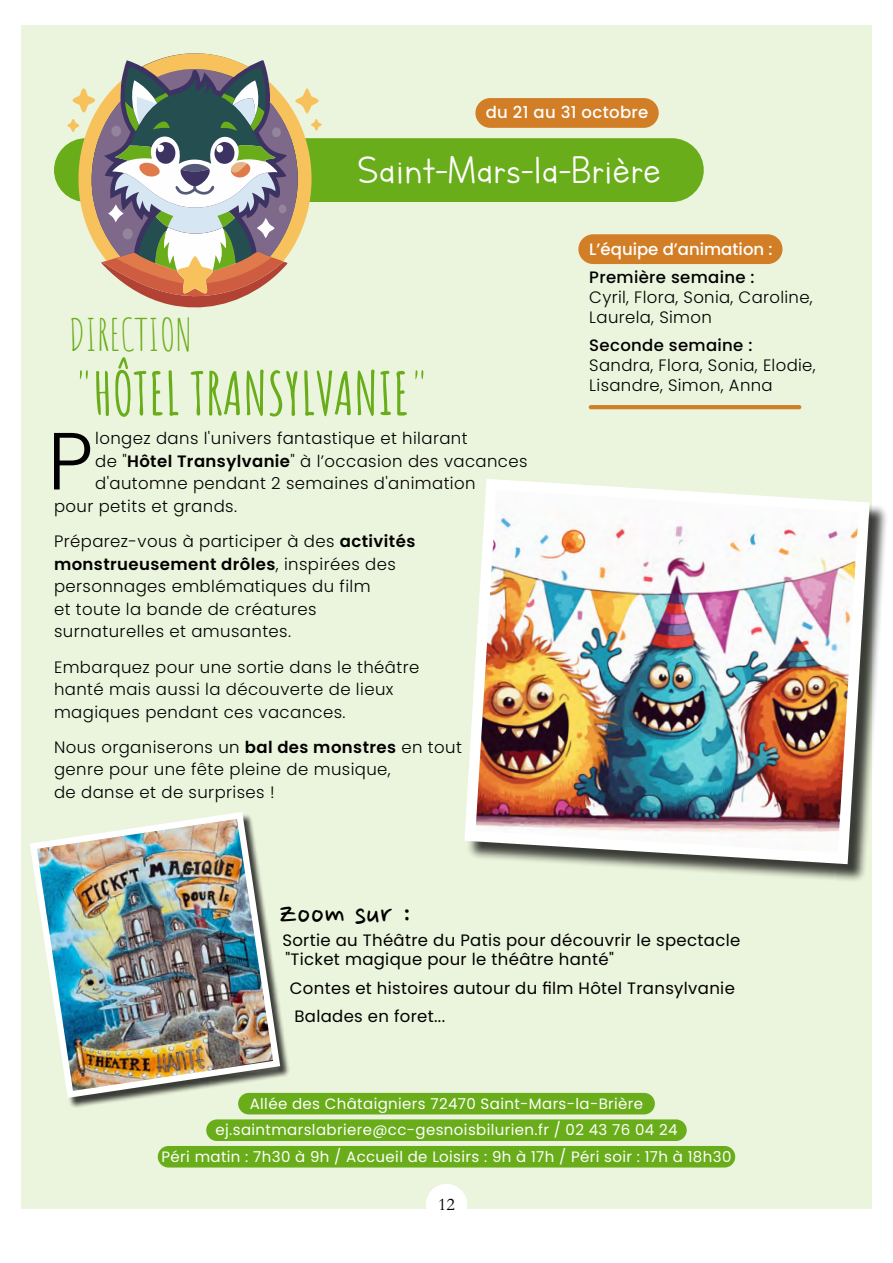
<style>
.page{position:relative;width:893px;height:1263px;background:#fff}
.page>*{position:absolute;margin:0;border:0;box-sizing:border-box;transform-origin:0 0}
.t1{font:300 80.85px "Poppins";color:#000}
.t2{font:700 58.5px "Amatic SC";color:#69ad1a}
.t3{font:45px "Lettersfor Learners";letter-spacing:.01em;color:#fff}
.t4{font:43.35px "Amatic SC";color:#69ad1a}
.t5{font:33px "Nanum Pen";letter-spacing:.01em;color:#000}
.t6{font:18px "Garamond";color:#000}
.t7{font:300 16.5px/22.5px "Poppins";letter-spacing:.025em;color:#000}
.t8{font:16.5px/19.8px "Poppins";letter-spacing:.02em;color:#000}
.t9{font:500 16.5px "Poppins";letter-spacing:.02em;color:#000}
.t10{font:500 16.5px "Poppins";color:#fff}
.t11{font:500 16.5px "Poppins";letter-spacing:.02em;color:#fff}
.t12{font:15px/26.7px "Poppins";letter-spacing:.025em;color:#fff;text-align:center}
.s1{font-weight:400}
.s2{font-weight:600}
</style>
<div class="page">
<div style="left:21px;top:26px;width:851px;height:1183px;background:#ebf4dc"></div>
<div style="left:475px;top:98px;width:184px;height:30px;background:#d27e26;border-radius:15px"></div>
<div style="left:578px;top:234px;width:204px;height:30px;background:#d27e26;border-radius:15px"></div>
<hr style="left:589px;top:405px;width:212px;height:4px;background:#d27e26;border-radius:2px">
<div style="left:238px;top:1093px;width:417px;height:21px;background:#69ad1a;border-radius:11px"></div>
<div style="left:206px;top:1119px;width:481px;height:22px;background:#69ad1a;border-radius:11px"></div>
<div style="left:158px;top:1146px;width:577px;height:21px;background:#69ad1a;border-radius:11px"></div>
<div style="left:54px;top:138px;width:650px;height:64px;background:#69ad1a;border-radius:32px"></div>
<div style="left:426px;top:1184px;width:41px;height:41px;background:#fff;border-radius:50%"></div>
<svg style="left:68px;top:53px;width:254px;height:254px"></svg>
<div style="left:467px;top:481px;width:421px;height:402px;background:#000;opacity:.75"></div>
<img style="left:464px;top:479px;width:411px;height:391px">
<div style="left:31px;top:813px;width:260px;height:296px;background:#000;opacity:.75"></div>
<img style="left:30px;top:812px;width:254px;height:289px">
<p class="t11" style="left:486px;top:103px;width:164px">du 21 au 31 octobre</p>
<h3 class="t3" style="left:358px;top:146px;width:305px">Saint-Mars-la-Brière</h3>
<h3 class="t4" style="left:69px;top:304px;width:125px">DIRECTION</h3>
<h2 class="t2" style="left:74px;top:349px;width:356px"><span class="s1">"</span>HÔTEL TRANSYLVANIE<span class="s1">"</span></h2>
<h1 class="t1" style="left:48px;top:414px;width:47px">P</h1>
<p class="t7" style="left:95px;top:427px;width:374px">longez dans l'univers fantastique et hilarant</p>
<p class="t7" style="left:95px;top:450px;width:434px">de "<span class="s2">Hôtel Transylvanie</span>" à l’occasion des vacances</p>
<p class="t7" style="left:95px;top:472px;width:382px">d'automne pendant 2 semaines d'animation</p>
<p class="t7" style="left:54px;top:495px;width:185px">pour petits et grands.</p>
<p class="t7" style="left:54px;top:530px;width:363px">Préparez-vous à participer à des <span class="s2">activités monstrueusement drôles</span>, inspirées des personnages emblématiques du film<br>et toute la bande de créatures surnaturelles et amusantes.</p>
<p class="t7" style="left:54px;top:656px;width:367px">Embarquez pour une sortie dans le théâtre hanté mais aussi la découverte de lieux magiques pendant ces vacances.</p>
<p class="t7" style="left:54px;top:736px;width:409px">Nous organiserons un <span class="s2">bal des monstres</span> en tout genre pour une fête pleine de musique,<br>de danse et de surprises !</p>
<p class="t10" style="left:589px;top:240px;width:185px">L’équipe d’animation :</p>
<p class="t9" style="left:589px;top:268px;width:167px">Première semaine :</p>
<p class="t7" style="left:589px;top:287px;width:225px;line-height:19.8px">Cyril, Flora, Sonia, Caroline,<br>Laurela, Simon</p>
<p class="t9" style="left:589px;top:336px;width:165px">Seconde semaine :</p>
<p class="t7" style="left:589px;top:355px;width:228px;line-height:19.8px">Sandra, Flora, Sonia, Elodie,<br>Lisandre, Simon, Anna</p>
<h3 class="t5" style="left:279px;top:899px;width:134px">Zoom sur :</h3>
<p class="t8" style="left:282px;top:930px;width:459px">Sortie au Théâtre du Patis pour découvrir le spectacle "Ticket magique pour le théâtre hanté"</p>
<p class="t8" style="left:290px;top:974px;width:446px;line-height:28.3px">Contes et histoires autour du film Hôtel Transylvanie<br>Balades en foret...</p>
<p class="t12" style="left:162px;top:1090px;width:571px">Allée des Châtaigniers 72470 Saint-Mars-la-Brière ej.saintmarslabriere@cc-gesnoisbilurien.fr / 02 43 76 04 24<br>Péri matin : 7h30 à 9h / Accueil de Loisirs : 9h à 17h / Péri soir : 17h à 18h30</p>
<p class="t6" style="left:438px;top:1192px;width:18px">12</p>
</div>
